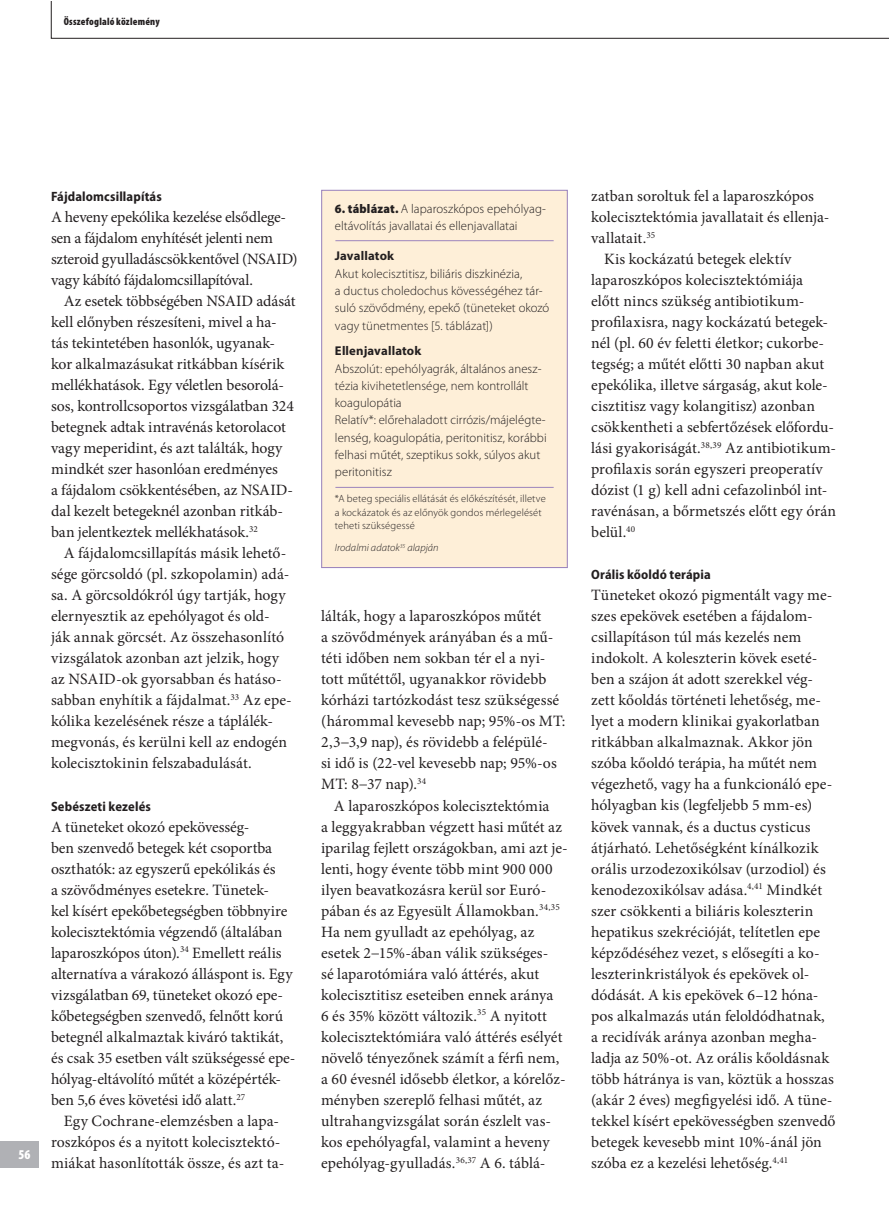
<style>
.page{position:relative;width:889px;height:1217px;background:#fff}
.page>*{position:absolute;margin:0;border:0;box-sizing:border-box;transform-origin:0 0}
.t1{font:15.75px/21px "Minion Pro";color:#231f20}
.t2{font:15.75px/21px "Minion Pro";letter-spacing:-.02em;color:#231f20}
.t3{font:700 semi-condensed 13.5px "Myriad Pro";letter-spacing:.01em;color:#231f20}
.t4{font:900 condensed 13.5px "Myriad Pro";color:#fff}
.t5{font:300 12.75px/17.2px "Myriad Pro";letter-spacing:.005em;color:#231f20}
.t6{font:700 12.75px "Myriad Pro";letter-spacing:.01em;color:#231f20}
.t7{font:300 10.5px/13.5px "Myriad Pro";letter-spacing:.01em;color:#231f20}
.t8{font:italic 300 10.5px "Myriad Pro";letter-spacing:.005em;color:#231f20}
.t9{font:900 condensed 10.5px "Myriad Pro";letter-spacing:.02em;color:#231f20}
.s1{font-weight:900;font-stretch:semi-condensed}
</style>
<div class="page">
<svg style="left:51px;top:1px;width:837px;height:38px"></svg>
<div style="left:0;top:1140px;width:39px;height:27px;background:#b0b1b5"></div>
<div style="left:321px;top:189px;width:247px;height:379px;background:#feefd8"></div>
<hr style="left:335px;top:240px;width:218px;height:1px;background:#9c85bd">
<hr style="left:335px;top:487px;width:218px;height:1px;background:#9c85bd">
<p class="t9" style="left:64px;top:16px;width:97px">Összefoglaló közlemény</p>
<p class="t4" style="left:18px;top:1147px;width:13px">56</p>
<p class="t3" style="left:51px;top:189px;width:112px">Fájdalomcsillapítás</p>
<p class="t2" style="left:51px;top:206px;width:248px">A heveny epekólika kezelése elsődlege&shy;sen a fájdalom enyhítését jelenti nem szteroid gyulladáscsökkentővel (NSAID) vagy kábító fájdalomcsillapítóval.</p>
<p class="t1" style="left:51px;top:290px;width:246px;text-indent:13px">Az esetek többségében NSAID adását kell előnyben részesíteni, mivel a ha&shy;tás tekintetében hasonlók, ugyanak&shy;kor alkalmazásukat ritkábban kísérik mellékhatások. Egy véletlen besorolá&shy;sos, kontrollcsoportos vizsgálatban 324 betegnek adtak intravénás ketorolacot vagy meperidint, és azt találták, hogy mindkét szer hasonlóan eredményes<br>a fájdalom csökkentésében, az NSAID&shy;dal kezelt betegeknél azonban ritkáb&shy;ban jelentkeztek mellékhatások.<sup>32</sup></p>
<p class="t1" style="left:51px;top:542px;width:242px;text-indent:13px">A fájdalomcsillapítás másik lehető&shy;sége görcsoldó (pl. szkopolamin) adá&shy;sa. A görcsoldókról úgy tartják, hogy elernyesztik az epehólyagot és old&shy;ják annak görcsét. Az összehasonlító vizsgálatok azonban azt jelzik, hogy az NSAID-ok gyorsabban és hatáso&shy;sabban enyhítik a fájdalmat.<sup>33</sup> Az epe&shy;kólika kezelésének része a táplálék&shy;megvonás, és kerülni kell az endogén kolecisztokinin felszabadulását.</p>
<p class="t3" style="left:51px;top:798px;width:101px">Sebészeti kezelés</p>
<p class="t1" style="left:51px;top:815px;width:246px">A tüneteket okozó epekövesség-<br>ben szenvedő betegek két csoportba oszthatók: az egyszerű epekólikás és<br>a szövődményes esetekre. Tünetek-<br>kel kísért epekőbetegségben többnyire kolecisztektómia végzendő (általában laparoszkópos úton).<sup>34</sup> Emellett reális alternatíva a várakozó álláspont is. Egy vizsgálatban 69, tüneteket okozó epe&shy;kőbetegségben szenvedő, felnőtt korú betegnél alkalmaztak kiváró taktikát, és csak 35 esetben vált szükségessé epe&shy;hólyag-eltávolító műtét a középérték&shy;ben 5,6 éves követési idő alatt.<sup>27</sup></p>
<p class="t1" style="left:51px;top:1109px;width:235px;text-align:center">Egy Cochrane-elemzésben a lapa&shy;roszkópos és a nyitott kolecisztektó&shy;miákat hasonlították össze, és azt ta-</p>
<p class="t5" style="left:335px;top:200px;width:212px"><span class="s1">6. táblázat.</span> A laparoszkópos epehólyag&shy;eltávolítás javallatai és ellenjavallatai</p>
<p class="t6" style="left:335px;top:248px;width:61px">Javallatok</p>
<p class="t5" style="left:335px;top:265px;width:216px">Akut kolecisztitisz, biliáris diszkinézia,<br>a ductus choledochus kövességéhez tár&shy;suló szövődmény, epekő (tüneteket okozó vagy tünetmentes [5. táblázat])</p>
<p class="t6" style="left:335px;top:342px;width:88px">Ellenjavallatok</p>
<p class="t5" style="left:335px;top:360px;width:213px">Abszolút: epehólyagrák, általános anesz&shy;tézia kivihetetlensége, nem kontrollált koagulopátia<br>Relatív*: előrehaladott cirrózis/májelégte&shy;lenség, koagulopátia, peritonitisz, korábbi felhasi műtét, szeptikus sokk, súlyos akut peritonitisz</p>
<p class="t7" style="left:335px;top:492px;width:212px">*A beteg speciális ellátását és előkészítését, illetve a kockázatok és az előnyök gondos mérlegelését teheti szükségessé</p>
<p class="t8" style="left:335px;top:542px;width:105px">Irodalmi adatok<sup>35</sup> alapján</p>
<p class="t1" style="left:321px;top:605px;width:246px">lálták, hogy a laparoszkópos műtét<br>a szövődmények arányában és a mű&shy;téti időben nem sokban tér el a nyi&shy;tott műtéttől, ugyanakkor rövidebb kórházi tartózkodást tesz szükségessé (hárommal kevesebb nap; 95%-os MT:<br>2,3−3,9 nap), és rövidebb a felépülé-<br>si idő is (22-vel kevesebb nap; 95%-os MT: 8−37 nap).<sup>34</sup></p>
<p class="t1" style="left:321px;top:794px;width:248px;text-indent:13px">A laparoszkópos kolecisztektómia<br>a leggyakrabban végzett hasi műtét az iparilag fejlett országokban, ami azt je&shy;lenti, hogy évente több mint 900 000 ilyen beavatkozásra kerül sor Euró&shy;pában és az Egyesült Államokban.<sup>34,35<br></sup>Ha nem gyulladt az epehólyag, az esetek 2−15%-ában válik szükséges-<br>sé laparotómiára való áttérés, akut kolecisztitisz eseteiben ennek aránya<br>6 és 35% között változik.<sup>35</sup> A nyitott kolecisztektómiára való áttérés esélyét növelő tényezőnek számít a férfi nem, a 60 évesnél idősebb életkor, a kórelőz&shy;ményben szereplő felhasi műtét, az ultrahangvizsgálat során észlelt vas&shy;kos epehólyagfal, valamint a heveny epehólyag-gyulladás.<sup>36,37</sup> A 6. táblá-</p>
<p class="t1" style="left:591px;top:185px;width:224px">zatban soroltuk fel a laparoszkópos</p>
<p class="t1" style="left:591px;top:206px;width:240px">kolecisztektómia javallatait és ellenja-</p>
<p class="t1" style="left:591px;top:227px;width:66px">vallatait.<sup>35</sup></p>
<p class="t1" style="left:604px;top:248px;width:189px">Kis kockázatú betegek elektív</p>
<p class="t1" style="left:591px;top:269px;width:213px">laparoszkópos kolecisztektómiája</p>
<p class="t1" style="left:591px;top:290px;width:215px">előtt nincs szükség antibiotikum-</p>
<p class="t1" style="left:591px;top:311px;width:238px">profilaxisra, nagy kockázatú betegek-</p>
<p class="t1" style="left:591px;top:332px;width:234px">nél (pl. 60 év feletti életkor; cukorbe-</p>
<p class="t1" style="left:591px;top:353px;width:234px">tegség; a műtét előtti 30 napban akut</p>
<p class="t1" style="left:591px;top:374px;width:238px">epekólika, illetve sárgaság, akut kole-</p>
<p class="t1" style="left:591px;top:395px;width:225px">cisztitisz vagy kolangitisz) azonban</p>
<p class="t1" style="left:591px;top:416px;width:244px">csökkentheti a sebfertőzések előfordu-</p>
<p class="t1" style="left:591px;top:437px;width:246px">lási gyakoriságát.<sup>38,39</sup> Az antibiotikum-</p>
<p class="t1" style="left:591px;top:458px;width:233px">profilaxis során egyszeri preoperatív</p>
<p class="t1" style="left:591px;top:479px;width:238px">dózist (1 g) kell adni cefazolinból int-</p>
<p class="t1" style="left:591px;top:500px;width:246px">ravénásan, a bőrmetszés előtt egy órán</p>
<p class="t1" style="left:591px;top:521px;width:46px">belül.<sup>40</sup></p>
<p class="t3" style="left:591px;top:567px;width:121px">Orális kőoldó terápia</p>
<p class="t1" style="left:591px;top:584px;width:246px">Tüneteket okozó pigmentált vagy me&shy;szes epekövek esetében a fájdalom&shy;csillapításon túl más kezelés nem indokolt. A koleszterin kövek eseté&shy;ben a szájon át adott szerekkel vég&shy;zett kőoldás történeti lehetőség, me&shy;lyet a modern klinikai gyakorlatban ritkábban alkalmaznak. Akkor jön szóba kőoldó terápia, ha műtét nem végezhető, vagy ha a funkcionáló epe&shy;hólyagban kis (legfeljebb 5 mm-es) kövek vannak, és a ductus cysticus átjárható. Lehetőségként kínálkozik orális urzodezoxikólsav (urzodiol) és kenodezoxikólsav adása.<sup>4,41</sup> Mindkét szer csökkenti a biliáris koleszterin hepatikus szekrécióját, telítetlen epe képződéséhez vezet, s elősegíti a ko&shy;leszterinkristályok és epekövek ol&shy;dódását. A kis epekövek 6–12 hóna&shy;pos alkalmazás után feloldódhatnak, a recidívák aránya azonban megha&shy;ladja az 50%-ot. Az orális kőoldásnak több hátránya is van, köztük a hosszas (akár 2 éves) megfigyelési idő. A tüne&shy;tekkel kísért epekövességben szenvedő betegek kevesebb mint 10%-ánál jön szóba ez a kezelési lehetőség.<sup>4,41</sup></p>
</div>
